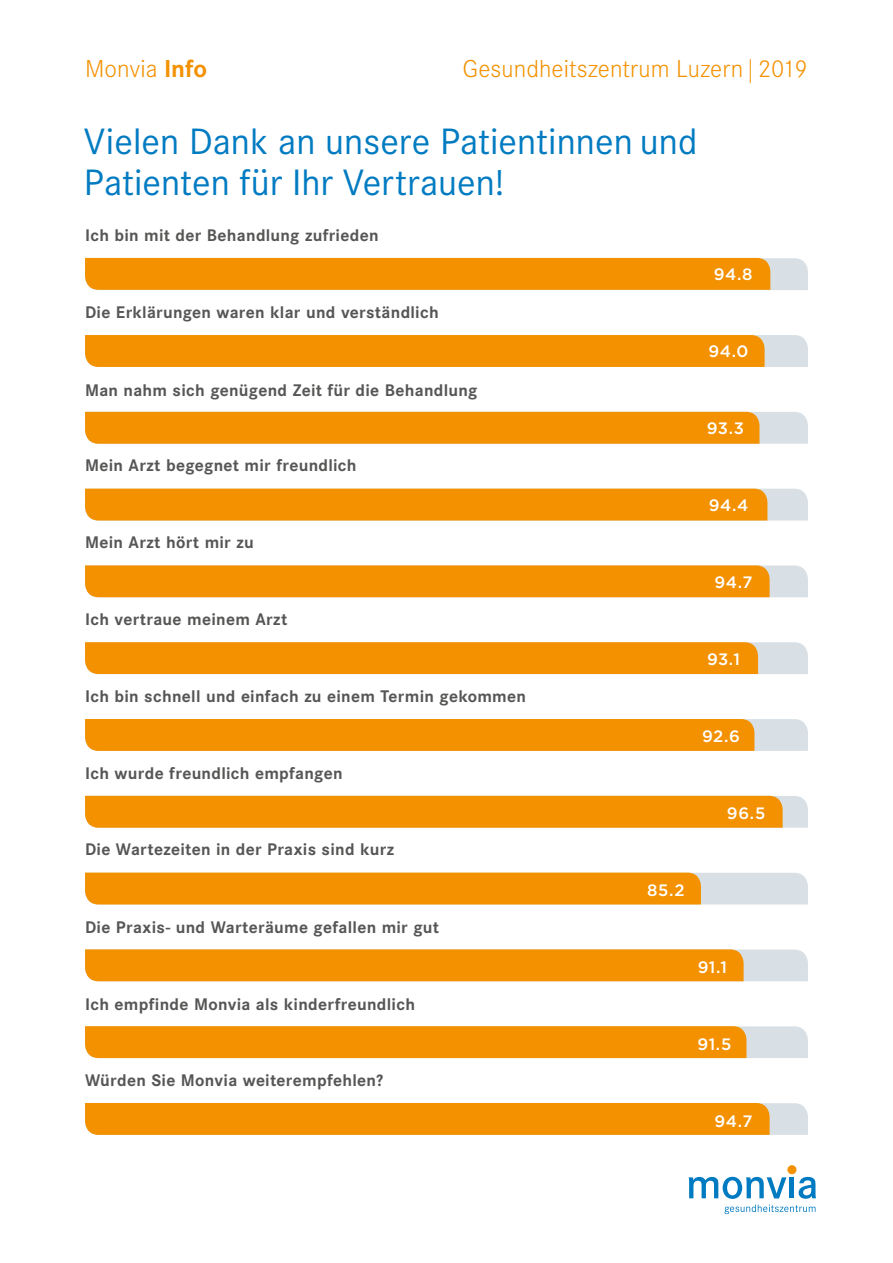
<style>
.page{position:relative;width:893px;height:1263px;background:#fff}
.page>*{position:absolute;margin:0;border:0;box-sizing:border-box;transform-origin:0 0}
.t1{font:36px/40.5px "Corporate SBQ";color:#007bc1}
.t2{font:300 24px "Corporate SBQ";letter-spacing:.005em;color:#f39100}
.t3{font:700 16.5px "Corporate SBQ";letter-spacing:.015em;color:#565655}
.t4{font:500 16.5px "Gotham";letter-spacing:.03em;color:#fff}
.s1{font-weight:700}
</style>
<div class="page">
<svg style="left:85px;top:258px;width:723px;height:32px;background:#f1950e"></svg>
<svg style="left:85px;top:335px;width:723px;height:32px;background:#f1960f"></svg>
<svg style="left:85px;top:412px;width:723px;height:32px;background:#f19712"></svg>
<div style="left:85px;top:489px;width:723px;height:31px;background:#f39100"></div>
<svg style="left:85px;top:565px;width:723px;height:32px;background:#f19610"></svg>
<svg style="left:85px;top:642px;width:723px;height:32px;background:#f19712"></svg>
<svg style="left:85px;top:719px;width:723px;height:32px;background:#f09712"></svg>
<svg style="left:85px;top:796px;width:723px;height:32px;background:#f1940a"></svg>
<svg style="left:85px;top:872px;width:723px;height:32px;background:#ef9e26"></svg>
<div style="left:787px;top:1165px;width:9px;height:9px;background:#f39100;border-radius:50%"></div>
<svg style="left:689px;top:1177px;width:127px;height:37px"></svg>
<svg style="left:85px;top:949px;width:723px;height:32px;background:#f09918"></svg>
<svg style="left:85px;top:1026px;width:723px;height:32px;background:#f09815"></svg>
<svg style="left:85px;top:1103px;width:723px;height:32px;background:#f1950d"></svg>
<h2 class="t2" style="left:85px;top:55px;width:124px">Monvia <span class="s1">Info</span></h2>
<h2 class="t2" style="left:462px;top:55px;width:347px">Gesundheitszentrum Luzern | 2019</h2>
<h1 class="t1" style="left:84px;top:122px;width:615px">Vielen Dank an unsere Patientinnen und<br>Patienten für Ihr Vertrauen!</h1>
<p class="t3" style="left:85px;top:225px;width:295px">Ich bin mit der Behandlung zufrieden</p>
<p class="t3" style="left:85px;top:302px;width:355px">Die Erklärungen waren klar und verständlich</p>
<p class="t3" style="left:85px;top:380px;width:394px">Man nahm sich genügend Zeit für die Behandlung</p>
<p class="t3" style="left:85px;top:455px;width:273px">Mein Arzt begegnet mir freundlich</p>
<p class="t3" style="left:85px;top:532px;width:170px">Mein Arzt hört mir zu</p>
<p class="t4" style="left:714px;top:264px;width:40px">94.8</p>
<p class="t4" style="left:708px;top:341px;width:41px">94.0</p>
<p class="t4" style="left:707px;top:418px;width:39px">93.3</p>
<p class="t4" style="left:709px;top:495px;width:41px">94.4</p>
<p class="t3" style="left:85px;top:609px;width:204px">Ich vertraue meinem Arzt</p>
<p class="t3" style="left:85px;top:686px;width:442px">Ich bin schnell und einfach zu einem Termin gekommen</p>
<p class="t3" style="left:85px;top:763px;width:259px">Ich wurde freundlich empfangen</p>
<p class="t3" style="left:85px;top:839px;width:311px">Die Wartezeiten in der Praxis sind kurz</p>
<p class="t4" style="left:715px;top:572px;width:40px">94.7</p>
<p class="t4" style="left:707px;top:649px;width:34px">93.1</p>
<p class="t4" style="left:702px;top:726px;width:39px">92.6</p>
<p class="t4" style="left:727px;top:803px;width:40px">96.5</p>
<p class="t3" style="left:85px;top:917px;width:356px">Die Praxis- und Warteräume gefallen mir gut</p>
<p class="t4" style="left:647px;top:880px;width:39px">85.2</p>
<p class="t3" style="left:85px;top:994px;width:332px">Ich empfinde Monvia als kinderfreundlich</p>
<p class="t3" style="left:85px;top:1070px;width:300px">Würden Sie Monvia weiterempfehlen?</p>
<p class="t4" style="left:698px;top:957px;width:31px">91.1</p>
<p class="t4" style="left:697px;top:1034px;width:35px">91.5</p>
<p class="t4" style="left:715px;top:1111px;width:40px">94.7</p>
</div>
